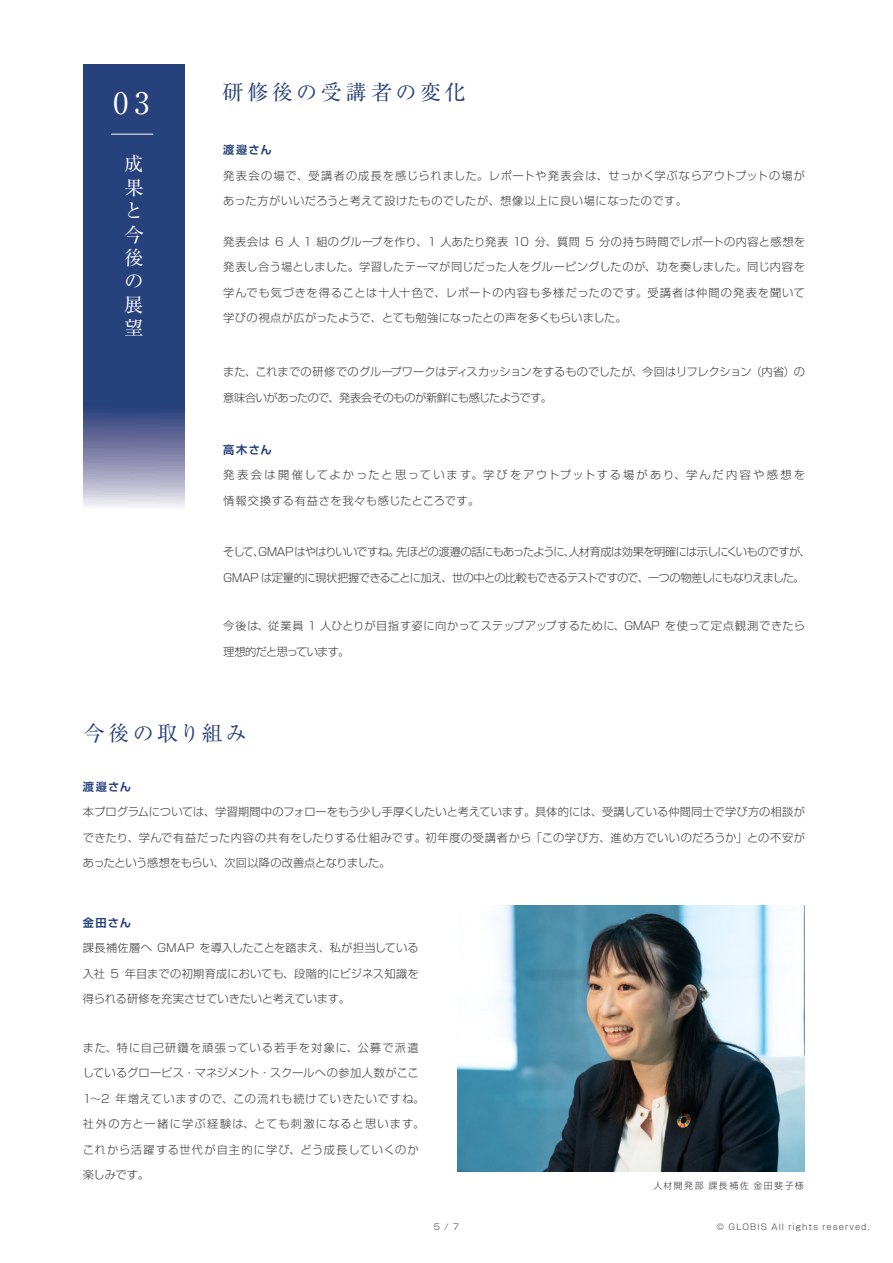
<style>
.page{position:relative;width:893px;height:1263px;background:#fff}
.page>*{position:absolute;margin:0;border:0;box-sizing:border-box;transform-origin:0 0}
.t1{font:29.55px "Ryumin Pro";color:#fff}
.t2{font:21px "Ryumin Pro";letter-spacing:.165em;color:#27417c}
.t3{font:19.5px/23.4px "Ryumin Pro";color:#fff}
.t4{font:300 11.25px "Shin Go Pro";letter-spacing:.015em;color:#3e3e3f}
.t5{font:300 11.25px "Shin Go Pro";letter-spacing:-.005em;color:#3e3e3f}
.t6{font:300 11.25px "Shin Go Pro";letter-spacing:.045em;color:#3e3e3f}
.t7{font:300 11.25px "Shin Go Pro";letter-spacing:.08em;color:#3e3e3f}
.t8{font:300 11.25px "Shin Go Pro";letter-spacing:-.055em;color:#3e3e3f}
.t9{font:300 11.25px "Shin Go Pro";letter-spacing:.09em;color:#3e3e3f}
.t10{font:300 11.25px "Shin Go Pro";letter-spacing:-.06em;color:#3e3e3f}
.t11{font:300 11.25px "Shin Go Pro";letter-spacing:.075em;color:#3e3e3f}
.t12{font:300 11.25px "Shin Go Pro";letter-spacing:.18em;color:#3e3e3f}
.t13{font:300 11.25px "Shin Go Pro";letter-spacing:-.045em;color:#3e3e3f}
.t14{font:300 11.25px "Shin Go Pro";letter-spacing:-.03em;color:#3e3e3f}
.t15{font:300 11.25px "Shin Go Pro";letter-spacing:.1em;color:#3e3e3f}
.t16{font:700 11.25px "Shin Go Pro De";letter-spacing:.095em;color:#27417c}
.t17{font:300 9px "Shin Go Pro";letter-spacing:.15em;color:#3e3e3f}
.t18{font:300 8.25px "Shin Go Pro";letter-spacing:.12em;color:#3e3e3f}
</style>
<div class="page">
<svg style="left:84px;top:65px;width:100px;height:443px;background:#3d5288"></svg>
<hr style="left:111px;top:134px;width:42px;height:1px;background:#fff">
<img style="left:457px;top:905px;width:348px;height:266px">
<h1 class="t1" style="left:114px;top:80px;width:37px">03</h1>
<h3 class="t3" style="left:124px;top:151px;width:21px">成果と今後の展望</h3>
<h2 class="t2" style="left:222px;top:75px;width:245px">研修後の受講者の変化</h2>
<p class="t16" style="left:223px;top:141px;width:50px">渡邉さん</p>
<p class="t7" style="left:223px;top:166px;width:583px">発表会の場で、受講者の成長を感じられました。レポートや発表会は、せっかく学ぶならアウトプットの場が</p>
<p class="t6" style="left:223px;top:192px;width:465px">あった方がいいだろうと考えて設けたものでしたが、想像以上に良い場になったのです。</p>
<p class="t4" style="left:223px;top:232px;width:583px">発表会は 6 人 1 組のグループを作り、1 人あたり発表 10 分、質問 5 分の持ち時間でレポートの内容と感想を</p>
<p class="t4" style="left:223px;top:258px;width:583px">発表し合う場としました。学習したテーマが同じだった人をグルーピングしたのが、功を奏しました。同じ内容を</p>
<p class="t11" style="left:223px;top:283px;width:583px">学んでも気づきを得ることは十人十色で、レポートの内容も多様だったのです。受講者は仲間の発表を聞いて</p>
<p class="t4" style="left:223px;top:309px;width:405px">学びの視点が広がったようで、とても勉強になったとの声を多くもらいました。</p>
<p class="t5" style="left:223px;top:363px;width:583px">また、これまでの研修でのグループワークはディスカッションをするものでしたが、今回はリフレクション（内省）の</p>
<p class="t13" style="left:223px;top:388px;width:330px">意味合いがあったので、発表会そのものが新鮮にも感じたようです。</p>
<p class="t16" style="left:223px;top:440px;width:50px">高木さん</p>
<p class="t12" style="left:223px;top:466px;width:583px">発表会は開催してよかったと思っています。学びをアウトプットする場があり、学んだ内容や感想を</p>
<p class="t6" style="left:223px;top:491px;width:258px">情報交換する有益さを我々も感じたところです。</p>
<p class="t8" style="left:223px;top:542px;width:589px">そして、GMAPはやはりいいですね。先ほどの渡邉の話にもあったように、人材育成は効果を明確には示しにくいものですが、</p>
<p class="t10" style="left:223px;top:568px;width:583px">GMAP は定量的に現状把握できることに加え、世の中との比較もできるテストですので、一つの物差しにもなりえました。</p>
<p class="t4" style="left:223px;top:617px;width:583px">今後は、従業員 1 人ひとりが目指す姿に向かってステップアップするために、GMAP を使って定点観測できたら</p>
<p class="t8" style="left:223px;top:642px;width:128px">理想的だと思っています。</p>
<h2 class="t2" style="left:84px;top:717px;width:165px">今後の取り組み</h2>
<p class="t16" style="left:83px;top:777px;width:50px">渡邉さん</p>
<p class="t5" style="left:83px;top:802px;width:724px">本プログラムについては、学習期間中のフォローをもう少し手厚くしたいと考えています。具体的には、受講している仲間同士で学び方の相談が</p>
<p class="t6" style="left:83px;top:828px;width:724px">できたり、学んで有益だった内容の共有をしたりする仕組みです。初年度の受講者から「この学び方、進め方でいいのだろうか」との不安が</p>
<p class="t14" style="left:83px;top:853px;width:309px">あったという感想をもらい、次回以降の改善点となりました。</p>
<p class="t16" style="left:83px;top:913px;width:50px">金田さん</p>
<p class="t4" style="left:83px;top:939px;width:337px">課長補佐層へ GMAP を導入したことを踏まえ、私が担当している</p>
<p class="t4" style="left:83px;top:964px;width:337px">入社 5 年目までの初期育成においても、段階的にビジネス知識を</p>
<p class="t5" style="left:83px;top:990px;width:269px">得られる研修を充実させていきたいと考えています。</p>
<p class="t9" style="left:83px;top:1038px;width:337px">また、特に自己研鑽を頑張っている若手を対象に、公募で派遣</p>
<p class="t4" style="left:83px;top:1064px;width:337px">しているグロービス・マネジメント・スクールへの参加人数がここ</p>
<p class="t7" style="left:83px;top:1089px;width:343px">1～2 年増えていますので、この流れも続けていきたいですね。</p>
<p class="t15" style="left:83px;top:1115px;width:343px">社外の方と一緒に学ぶ経験は、とても刺激になると思います。</p>
<p class="t9" style="left:83px;top:1140px;width:337px">これから活躍する世代が自主的に学び、どう成長していくのか</p>
<p class="t4" style="left:83px;top:1166px;width:68px">楽しみです。</p>
<p class="t17" style="left:653px;top:1178px;width:152px">人材開発部 課長補佐 金田斐子様</p>
<p class="t18" style="left:434px;top:1220px;width:27px">5 / 7</p>
<p class="t18" style="left:717px;top:1220px;width:154px">© GLOBIS All rights reserved.</p>
</div>
